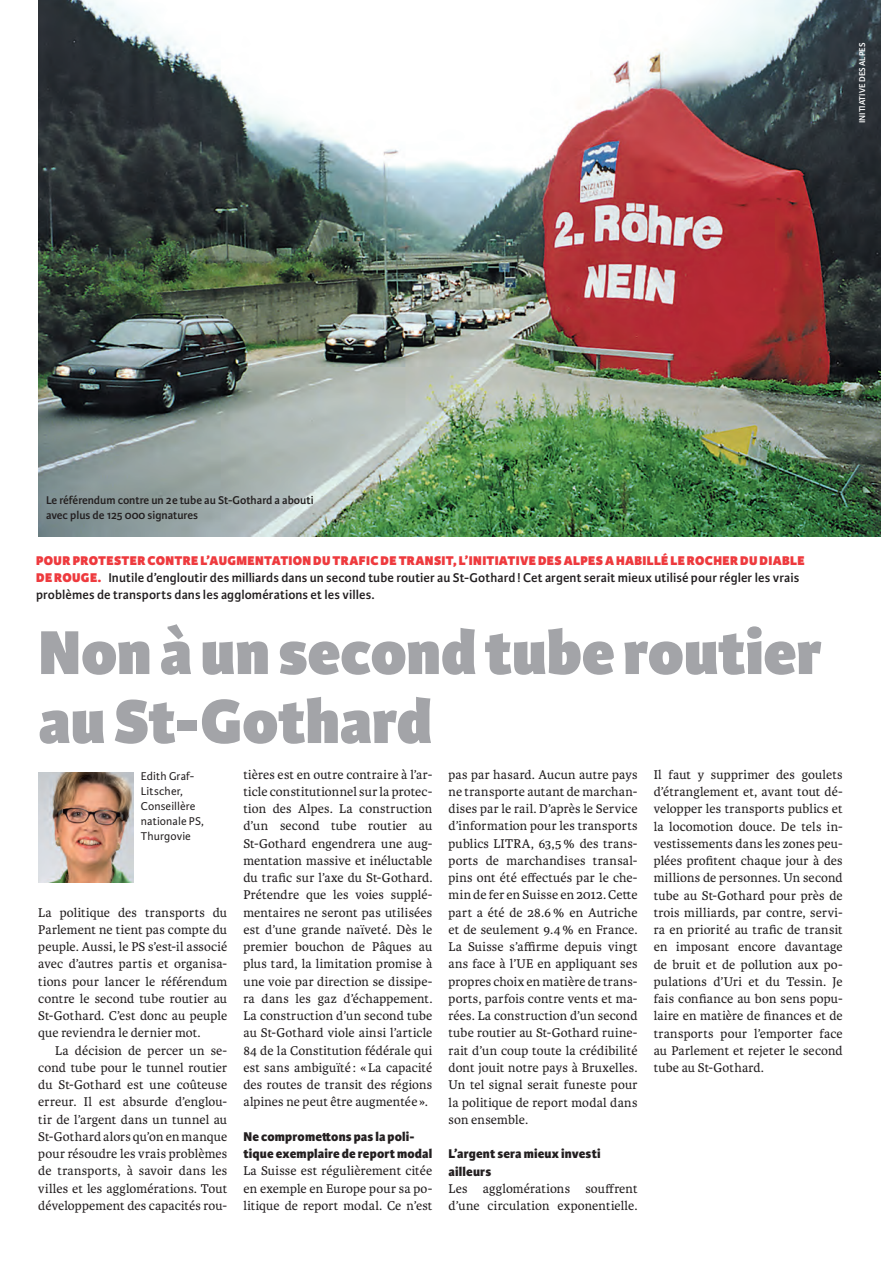
<style>
.page{position:relative;width:881px;height:1263px;background:#fff}
.page>*{position:absolute;margin:0;border:0;box-sizing:border-box;transform-origin:0 0}
.t1{font:800 66px/69px "Karmina Sans";color:#a3a4a8}
.t2{font:13.5px/17.2px "Karmina";letter-spacing:.01em;color:#231f20;text-align:justify}
.t3{font:600 13.5px/17.2px "Karmina Sans";letter-spacing:.01em;color:#231f20}
.t4{font:800 13.5px/17.2px "Karmina Sans";letter-spacing:.01em;color:#231f20}
.t5{font:600 12px/15px "Karmina Sans";color:#231f20}
.t6{font:12px/15px "Karmina Sans";letter-spacing:.01em;color:#231f20}
.t7{font:600 9px "Karmina Sans";color:#fff}
.s1{font-weight:800;color:#ee3a3e}
</style>
<div class="page">
<img style="left:38px;top:0;width:842px;height:537px">
<img style="left:38px;top:772px;width:95px;height:110px">
<p class="t7" style="left:856px;top:123px;width:82px;rotate:-90deg">INITIATIVE DES ALPES</p>
<p class="t5" style="left:46px;top:493px;width:269px">Le référendum contre un 2e tube au St-Gothard a abouti avec plus de 125 000 signatures</p>
<p class="t3" style="left:36px;top:552px;width:769px"><span class="s1">POUR PROTESTER CONTRE L’AUGMENTATION DU TRAFIC DE TRANSIT, L’INITIATIVE DES ALPES A HABILLÉ LE ROCHER DU DIABLE<br>DE ROUGE.</span> Inutile d’engloutir des milliards dans un second tube routier au St-Gothard! Cet argent serait mieux utilisé pour régler les vrais problèmes de transports dans les agglomérations et les villes.</p>
<h1 class="t1" style="left:38px;top:621px;width:784px">Non à un second tube routier au St-Gothard</h1>
<p class="t6" style="left:141px;top:769px;width:65px">Edith Graf-<br>Litscher,<br>Conseillère nationale PS,<br>Thurgovie</p>
<p class="t2" style="left:243px;top:766px;width:190px">tières est en outre contraire à l’ar&shy;ticle constitutionnel sur la protec&shy;tion des Alpes. La construction d’un second tube routier au St-Gothard engendrera une aug&shy;mentation massive et inéluctable du trafic sur l’axe du St-Gothard.<br>Prétendre que les voies supplé&shy;mentaires ne seront pas utilisées est d’une grande naïveté. Dès le premier bouchon de Pâques au plus tard, la limitation promise à une voie par direction se dissipe&shy;ra dans les gaz d’échappement.<br>La construction d’un second tube au St-Gothard viole ainsi l’article 84 de la Constitution fédérale qui est sans ambiguïté : «La capacité des routes de transit des régions alpines ne peut être augmentée ».</p>
<p class="t4" style="left:243px;top:1128px;width:190px">Ne compromettons pas la poli&shy;tique exemplaire de report modal</p>
<p class="t2" style="left:243px;top:1163px;width:190px">La Suisse est régulièrement citée en exemple en Europe pour sa po&shy;litique de report modal. Ce n’est</p>
<p class="t2" style="left:448px;top:766px;width:190px">pas par hasard. Aucun autre pays ne transporte autant de marchan&shy;dises par le rail. D’après le Service d’information pour les transports publics LITRA, 63,5% des trans&shy;ports de marchandises transal&shy;pins ont été effectués par le che&shy;min de fer en Suisse en 2012. Cette part a été de 28.6% en Autriche et de seulement 9.4% en France.<br>La Suisse s’affirme depuis vingt ans face à l’UE en appliquant ses propres choix en matière de trans&shy;ports, parfois contre vents et ma&shy;rées. La construction d’un second tube routier au St-Gothard ruine&shy;rait d’un coup toute la crédibilité dont jouit notre pays à Bruxelles.<br>Un tel signal serait funeste pour la politique de report modal dans son ensemble.</p>
<p class="t4" style="left:448px;top:1146px;width:153px">L’argent sera mieux investi ailleurs</p>
<p class="t2" style="left:448px;top:1180px;width:190px">Les agglomérations souffrent d’une circulation exponentielle.</p>
<p class="t2" style="left:653px;top:766px;width:190px">Il faut y supprimer des goulets d’étranglement et, avant tout dé&shy;velopper les transports publics et la locomotion douce. De tels in&shy;vestissements dans les zones peu&shy;plées profitent chaque jour à des millions de personnes. Un second tube au St-Gothard pour près de trois milliards, par contre, servi&shy;ra en priorité au trafic de transit en imposant encore davantage de bruit et de pollution aux po&shy;pulations d’Uri et du Tessin. Je fais confiance au bon sens popu&shy;laire en matière de finances et de transports pour l’emporter face au Parlement et rejeter le second tube au St-Gothard.</p>
<p class="t2" style="left:38px;top:904px;width:190px">La politique des transports du Parlement ne tient pas compte du peuple. Aussi, le PS s’est-il associé avec d’autres partis et organisa&shy;tions pour lancer le référendum contre le second tube routier au St-Gothard. C’est donc au peuple que reviendra le dernier mot.</p>
<p class="t2" style="left:38px;top:1042px;width:190px;text-indent:17px">La décision de percer un se&shy;cond tube pour le tunnel routier du St-Gothard est une coûteuse erreur. Il est absurde d’englou&shy;tir de l’argent dans un tunnel au St-Gothard alors qu’on en manque pour résoudre les vrais problèmes de transports, à savoir dans les villes et les agglomérations. Tout développement des capacités rou-</p>
</div>
